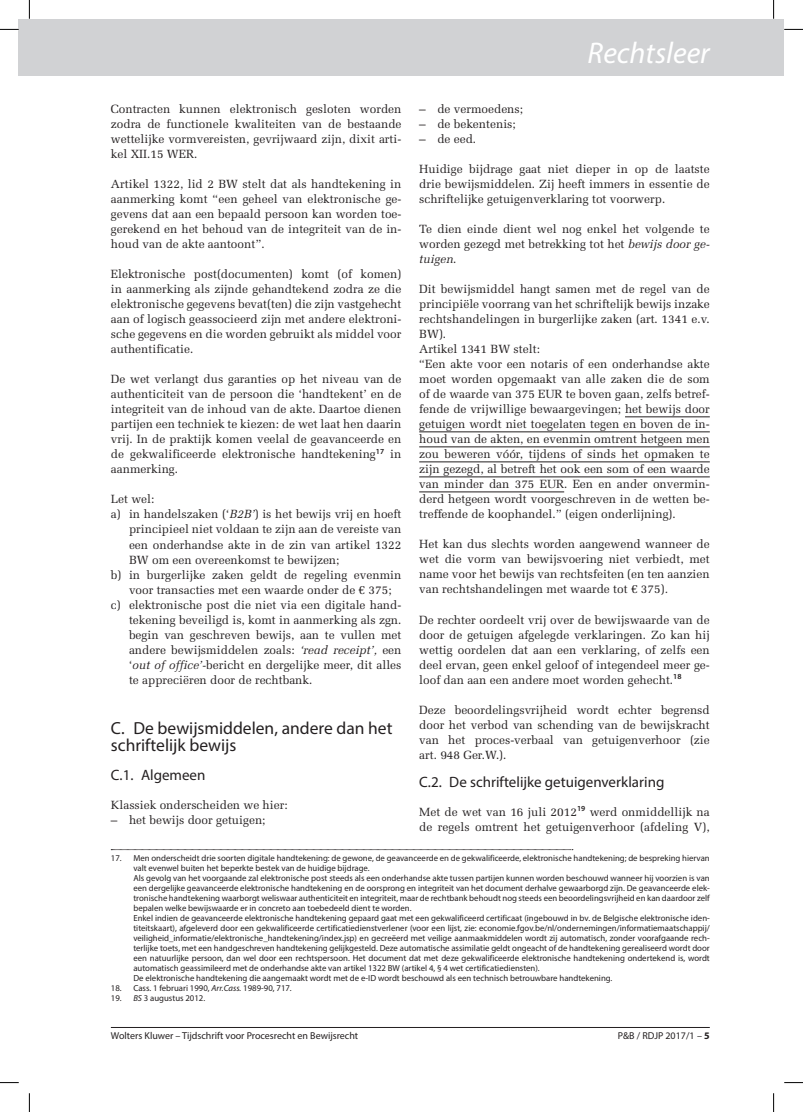
<style>
.page{position:relative;width:803px;height:1112px;background:#fff}
.page>*{position:absolute;margin:0;border:0;box-sizing:border-box;transform-origin:0 0}
.t1{font:italic 30px "Myriad Pro";color:#fff}
.t2{font:17.5px/17.5px "Myriad Pro";color:#231f20}
.t3{font:15px "Myriad Pro";color:#231f20}
.t4{font:11.88px/15px "Melior LT Std";color:#231f20;text-align:justify}
.t5{font:10px "Myriad Pro";color:#231f20}
.t6{font:8.75px/10px "Myriad Pro";color:#231f20}
.s1{font-style:italic}
.s2{font-weight:700}
</style>
<div class="page">
<div style="left:19px;top:19px;width:765px;height:56px;background:#d1d2d4"></div>
<hr style="left:625px;top:416px;width:85px;height:1px;background:#231f20">
<hr style="left:419px;top:431px;width:291px;height:1px;background:#231f20">
<hr style="left:419px;top:446px;width:291px;height:1px;background:#231f20">
<hr style="left:419px;top:461px;width:291px;height:1px;background:#231f20">
<hr style="left:419px;top:476px;width:291px;height:1px;background:#231f20">
<hr style="left:419px;top:491px;width:145px;height:1px;background:#231f20">
<hr style="left:111px;top:1026px;width:599px;height:1px;background:#231f20">
<svg style="left:111px;top:849px;width:462px;height:1px"></svg>
<svg style="left:0;top:29px;width:19px;height:1px"></svg>
<svg style="left:784px;top:29px;width:19px;height:1px"></svg>
<svg style="left:0;top:1082px;width:19px;height:1px"></svg>
<svg style="left:784px;top:1082px;width:19px;height:1px"></svg>
<svg style="left:29px;top:0;width:1px;height:19px"></svg>
<svg style="left:29px;top:1093px;width:1px;height:18px"></svg>
<svg style="left:773px;top:0;width:1px;height:19px"></svg>
<svg style="left:773px;top:1093px;width:1px;height:18px"></svg>
<p class="t4" style="left:111px;top:102px;width:292px">Contracten kunnen elektronisch gesloten worden zodra de functionele kwaliteiten van de bestaande wettelijke vormvereisten, gevrijwaard zijn, dixit arti&shy;kel XII.15 WER.</p>
<p class="t4" style="left:111px;top:177px;width:292px">Artikel 1322, lid 2 BW stelt dat als handtekening in aanmerking komt “een geheel van elektronische ge&shy;gevens dat aan een bepaald persoon kan worden toe&shy;gerekend en het behoud van de integriteit van de in&shy;houd van de akte aantoont”.</p>
<p class="t4" style="left:111px;top:267px;width:292px">Elektronische post(documenten) komt (of komen) in aanmerking als zijnde gehandtekend zodra ze die elektronische gegevens bevat(ten) die zijn vastgehecht aan of logisch geassocieerd zijn met andere elektroni&shy;sche gegevens en die worden gebruikt als middel voor authentificatie.</p>
<p class="t4" style="left:111px;top:372px;width:292px">De wet verlangt dus garanties op het niveau van de authenticiteit van de persoon die ‘handtekent’ en de integriteit van de inhoud van de akte. Daartoe dienen partijen een techniek te kiezen: de wet laat hen daarin vrij. In de praktijk komen veelal de geavanceerde en de gekwalificeerde elektronische handtekening<sup>17</sup> in aanmerking.</p>
<p class="t4" style="left:111px;top:492px;width:45px">Let wel:</p>
<p class="t4" style="left:111px;top:507px;width:292px">a) in handelszaken (‘<span class="s1">B2B’</span>) is het bewijs vrij en hoeft</p>
<p class="t4" style="left:129px;top:522px;width:274px">principieel niet voldaan te zijn aan de vereiste van</p>
<p class="t4" style="left:129px;top:537px;width:274px">een onderhandse akte in de zin van artikel 1322</p>
<p class="t4" style="left:129px;top:552px;width:212px">BW om een overeenkomst te bewijzen;</p>
<p class="t4" style="left:111px;top:567px;width:292px">b) in burgerlijke zaken geldt de regeling evenmin</p>
<p class="t4" style="left:129px;top:582px;width:264px">voor transacties met een waarde onder de € 375;</p>
<p class="t4" style="left:111px;top:597px;width:292px">c) elektronische post die niet via een digitale hand-</p>
<p class="t4" style="left:129px;top:612px;width:274px">tekening beveiligd is, komt in aanmerking als zgn.</p>
<p class="t4" style="left:129px;top:627px;width:274px">begin van geschreven bewijs, aan te vullen met</p>
<p class="t4" style="left:129px;top:642px;width:274px">andere bewijsmiddelen zoals: <span class="s1">‘read receipt’,</span> een</p>
<p class="t4" style="left:129px;top:657px;width:274px">‘<span class="s1">out of office’-</span>bericht en dergelijke meer, dit alles</p>
<p class="t4" style="left:129px;top:672px;width:185px">te appreciëren door de rechtbank.</p>
<h2 class="t2" style="left:111px;top:718px;width:283px">C. De bewijsmiddelen, andere dan het schriftelijk bewijs</h2>
<p class="t3" style="left:111px;top:765px;width:96px">C.1. Algemeen</p>
<p class="t4" style="left:111px;top:797px;width:178px">Klassiek onderscheiden we hier:</p>
<p class="t4" style="left:111px;top:812px;width:156px">– het bewijs door getuigen;</p>
<h1 class="t1" style="left:588px;top:34px;width:124px">Rechtsleer</h1>
<p class="t4" style="left:419px;top:102px;width:105px">– de vermoedens;</p>
<p class="t4" style="left:419px;top:117px;width:98px">– de bekentenis;</p>
<p class="t4" style="left:419px;top:132px;width:59px">– de eed.</p>
<p class="t4" style="left:419px;top:162px;width:292px">Huidige bijdrage gaat niet dieper in op de laatste drie bewijsmiddelen. Zij heeft immers in essentie de schriftelijke getuigenverklaring tot voorwerp.</p>
<p class="t4" style="left:419px;top:222px;width:292px">Te dien einde dient wel nog enkel het volgende te worden gezegd met betrekking tot het <span class="s1">bewijs door ge&shy;tuigen</span>.</p>
<p class="t4" style="left:419px;top:282px;width:292px;text-align:left">Dit bewijsmiddel hangt samen met de regel van de principiële voorrang van het schriftelijk bewijs inzake rechtshandelingen in burgerlijke zaken (art. 1341 e.v.<br>BW).<br>Artikel 1341 BW stelt:<br>“Een akte voor een notaris of een onderhandse akte moet worden opgemaakt van alle zaken die de som of de waarde van 375 EUR te boven gaan, zelfs betref&shy;fende de vrijwillige bewaargevingen; het bewijs door getuigen wordt niet toegelaten tegen en boven de in&shy;houd van de akten, en evenmin omtrent hetgeen men zou beweren vóór, tijdens of sinds het opmaken te zijn gezegd, al betreft het ook een som of een waarde van minder dan 375 EUR. Een en ander onvermin&shy;derd hetgeen wordt voorgeschreven in de wetten be&shy;treffende de koophandel.” (eigen onderlijning).</p>
<p class="t4" style="left:419px;top:537px;width:292px">Het kan dus slechts worden aangewend wanneer de wet die vorm van bewijsvoering niet verbiedt, met name voor het bewijs van rechtsfeiten (en ten aanzien van rechtshandelingen met waarde tot € 375)<span class="s1">.</span></p>
<p class="t4" style="left:419px;top:612px;width:292px">De rechter oordeelt vrij over de bewijswaarde van de door de getuigen afgelegde verklaringen. Zo kan hij wettig oordelen dat aan een verklaring, of zelfs een deel ervan, geen enkel geloof of integendeel meer ge&shy;loof dan aan een andere moet worden gehecht.<sup>18</sup></p>
<p class="t4" style="left:419px;top:702px;width:292px">Deze beoordelingsvrijheid wordt echter begrensd door het verbod van schending van de bewijskracht van het proces-verbaal van getuigenverhoor (zie art. 948 Ger.W.).</p>
<p class="t3" style="left:419px;top:773px;width:247px">C.2. De schriftelijke getuigenverklaring</p>
<p class="t4" style="left:419px;top:804px;width:292px">Met de wet van 16 juli 2012<sup>19</sup> werd onmiddellijk na de regels omtrent het getuigenverhoor (afdeling V),</p>
<p class="t6" style="left:133px;top:852px;width:578px;text-indent:-22px">17. Men onderscheidt drie soorten digitale handtekening: de gewone, de geavanceerde en de gekwalificeerde, elektronische handtekening; de bespreking hiervan valt evenwel buiten het beperkte bestek van de huidige bijdrage.<br>Als gevolg van het voorgaande zal elektronische post steeds als een onderhandse akte tussen partijen kunnen worden beschouwd wanneer hij voorzien is van een dergelijke geavanceerde elektronische handtekening en de oorsprong en integriteit van het document derhalve gewaarborgd zijn. De geavanceerde elek&shy;tronische handtekening waarborgt weliswaar authenticiteit en integriteit, maar de rechtbank behoudt nog steeds een beoordelingsvrijheid en kan daardoor zelf bepalen welke bewijswaarde er in concreto aan toebedeeld dient te worden.<br>Enkel indien de geavanceerde elektronische handtekening gepaard gaat met een gekwalificeerd certificaat (ingebouwd in bv. de Belgische elektronische iden&shy;titeitskaart), afgeleverd door een gekwalificeerde certificatiedienstverlener (voor een lijst, zie: economie.fgov.be/nl/ondernemingen/informatiemaatschappij/ veiligheid_informatie/elektronische_handtekening/index.jsp) en gecreëerd met veilige aanmaakmiddelen wordt zij automatisch, zonder voorafgaande rech&shy;terlijke toets, met een handgeschreven handtekening gelijkgesteld. Deze automatische assimilatie geldt ongeacht of de handtekening gerealiseerd wordt door een natuurlijke persoon, dan wel door een rechtspersoon. Het document dat met deze gekwalificeerde elektronische handtekening ondertekend is, wordt automatisch geassimileerd met de onderhandse akte van artikel 1322 BW (artikel 4, § 4 wet certificatiediensten).<br>De elektronische handtekening die aangemaakt wordt met de e-ID wordt beschouwd als een technisch betrouwbare handtekening.</p>
<p class="t6" style="left:111px;top:983px;width:182px">18. Cass. 1 februari 1990, <span class="s1">Arr.Cass.</span> 1989-90, 717.</p>
<p class="t6" style="left:111px;top:993px;width:96px">19. <span class="s1">BS</span> 3 augustus 2012.</p>
<p class="t5" style="left:111px;top:1029px;width:249px">Wolters Kluwer – Tijdschrift voor Procesrecht en Bewijsrecht</p>
<p class="t5" style="left:618px;top:1029px;width:93px">P&amp;B / RDJP 2017/1 – <span class="s2">5</span></p>
</div>
